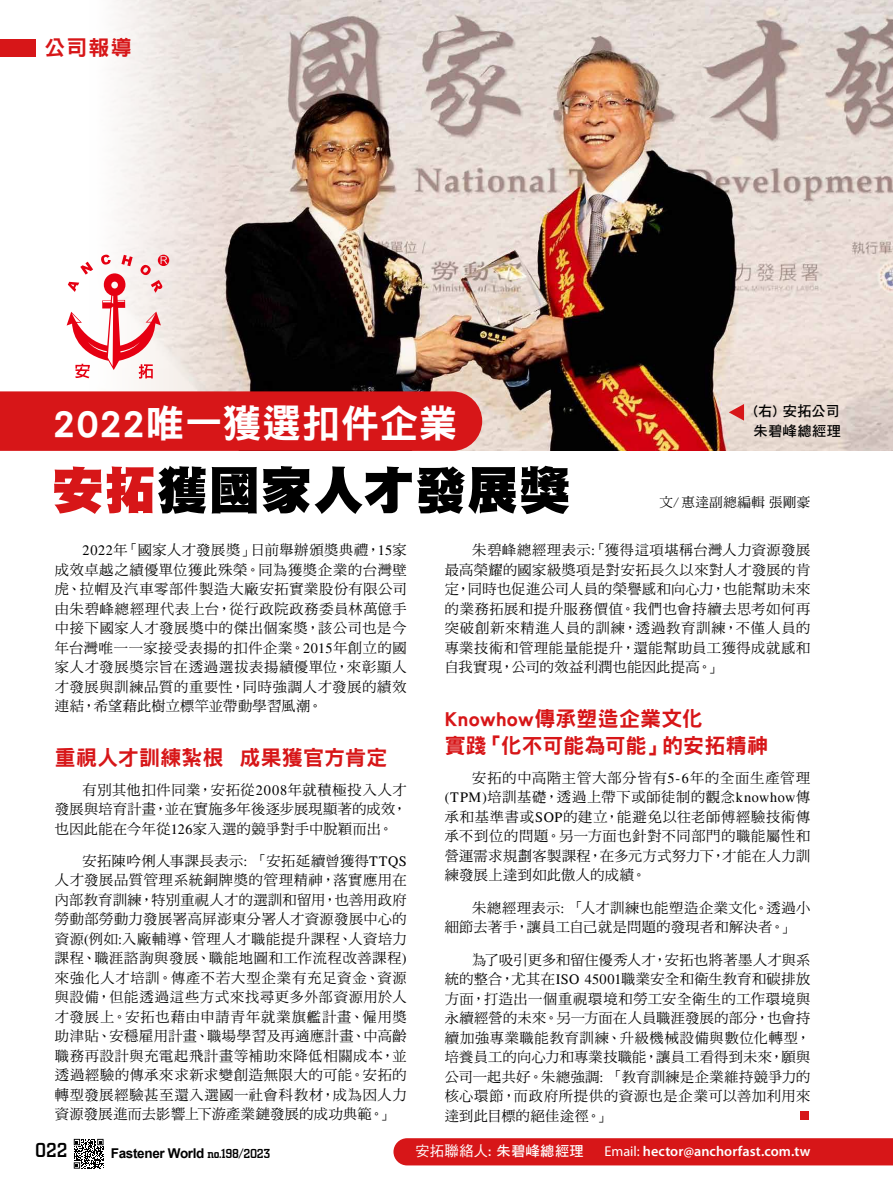
<style>
.page{position:relative;width:893px;height:1191px;background:#fff}
.page>*{position:absolute;margin:0;border:0;box-sizing:border-box;transform-origin:0 0}
.t1{font:51px "DF Hei Std W12";letter-spacing:.02em;color:#000}
.t2{font:39px "DF Hei Std W9";letter-spacing:-.005em;color:#fff}
.t3{font:21px/27.3px "DF Hei Std W9";letter-spacing:.01em;color:#d71618}
.t4{font:500 21px "City D";color:#000}
.t5{font:14.25px/19.5px "DF Ming Std W5";letter-spacing:.03em;color:#000;text-align:justify}
.t6{font:600 14.25px "Myriad Pro";letter-spacing:.005em;color:#fff}
.t7{font:14.25px/19.5px "DF Hei Std W7";letter-spacing:.025em;color:#000}
.t8{font:14.25px "DF Hei Std W5";letter-spacing:.02em;color:#fff}
.t9{font:700 13.5px "Arial";letter-spacing:-.025em;color:#000}
.t10{font:13.5px "DF Ming Std W5";letter-spacing:.035em;color:#000}
.s1{color:#d71618}
.s2{font-family:"Times"}
.s3{font-family:"DF Hei Std W7"}
.s4{font-weight:400}
.s5{font-family:"Times New Roman";font-style:italic}
.s6{font-family:"City D";font-weight:500}
</style>
<div class="page">
<img style="left:113px;top:0;width:780px;height:451px">
<div style="left:0;top:40px;width:36px;height:17px;background:#d71618"></div>
<svg style="left:74px;top:1138px;width:30px;height:30px"></svg>
<div style="left:393px;top:1138px;width:500px;height:27px;background:#d71618"></div>
<svg style="left:67px;top:254px;width:102px;height:125px"></svg>
<div style="left:0;top:391px;width:482px;height:60px;background:#d71618"></div>
<div style="left:800px;top:1111px;width:8px;height:8px;background:#d71618"></div>
<svg style="left:729px;top:404px;width:15px;height:17px"></svg>
<h3 class="t3" style="left:45px;top:33px;width:89px">公司報導</h3>
<p class="t7" style="left:753px;top:401px;width:89px">(右) 安拓公司朱碧峰總經理</p>
<h2 class="t2" style="left:52px;top:402px;width:407px">2022唯一獲選扣件企業</h2>
<h1 class="t1" style="left:52px;top:462px;width:519px"><span class="s1">安拓</span>獲國家人才發展獎</h1>
<p class="t5" style="left:445px;top:540px;width:367px;text-indent:28px">朱碧峰總經理表示<span class="s2">:</span>「獲得這項堪稱台灣人力資源發展最高榮耀的國家級獎項是對安拓長久以來對人才發展的肯定，同時也促進公司人員的榮譽感和向心力，也能幫助未來的業務拓展和提升服務價值。我們也會持續去思考如何再突破創新來精進人員的訓練，透過教育訓練，不僅人員的專業技術和管理能量能提升，還能幫助員工獲得成就感和自我實現，公司的效益利潤也能因此提高。」</p>
<h3 class="t3" style="left:445px;top:704px;width:325px">Knowhow傳承塑造企業文化<br>實踐「化不可能為可能」的安拓精神</h3>
<p class="t5" style="left:445px;top:768px;width:367px;text-indent:28px">安拓的中高階主管大部分皆有<span class="s2">5-6</span>年的全面生產管理<span class="s2">(TPM)</span>培訓基礎，透過上帶下或師徒制的觀念<span class="s2">knowhow</span>傳承和基準書或<span class="s2">SOP</span>的建立，能避免以往老師傅經驗技術傳承不到位的問題。另一方面也針對不同部門的職能屬性和營運需求規劃客製課程，在多元方式努力下，才能在人力訓練發展上達到如此傲人的成績。</p>
<p class="t5" style="left:445px;top:897px;width:367px;text-indent:28px">朱總經理表示<span class="s2">:</span> 「人才訓練也能塑造企業文化。透過小細節去著手，讓員工自己就是問題的發現者和解決者。」</p>
<p class="t5" style="left:445px;top:949px;width:367px;text-indent:28px">為了吸引更多和留住優秀人才，安拓也將著墨人才與系統的整合，尤其在<span class="s2">ISO 45001</span>職業安全和衛生教育和碳排放方面，打造出一個重視環境和勞工安全衛生的工作環境與永續經營的未來。另一方面在人員職涯發展的部分，也會持續加強專業職能教育訓練、升級機械設備與數位化轉型，培養員工的向心力和專業技職能，讓員工看得到未來，願與公司一起共好。朱總強調<span class="s2">:</span> 「教育訓練是企業維持競爭力的核心環節，而政府所提供的資源也是企業可以善加利用來達到此目標的絕佳途徑。」</p>
<p class="t8" style="left:416px;top:1143px;width:170px">安拓聯絡人: <span class="s3">朱碧峰總經理</span></p>
<p class="t6" style="left:605px;top:1142px;width:207px"><span class="s4">Email:</span> hector@anchorfast.com.tw</p>
<p class="t10" style="left:659px;top:495px;width:153px">文<span class="s5">/</span> 惠達副總編輯張剛豪</p>
<p class="t5" style="left:55px;top:540px;width:353px;text-indent:28px"><span class="s2">2022</span>年「國家人才發展獎」日前舉辦頒獎典禮，<span class="s2">15</span>家成效卓越之績優單位獲此殊榮。同為獲獎企業的台灣壁虎、拉帽及汽車零部件製造大廠安拓實業股份有限公司由朱碧峰總經理代表上台，從行政院政務委員林萬億手中接下國家人才發展獎中的傑出個案獎，該公司也是今年台灣唯一一家接受表揚的扣件企業。<span class="s2">2015</span>年創立的國家人才發展獎宗旨在透過選拔表揚績優單位，來彰顯人才發展與訓練品質的重要性，同時強調人才發展的績效連結，希望藉此樹立標竿並帶動學習風潮。</p>
<h3 class="t3" style="left:55px;top:743px;width:334px">重視人才訓練紮根 成果獲官方肯定</h3>
<p class="t5" style="left:55px;top:779px;width:353px;text-indent:28px">有別其他扣件同業，安拓從<span class="s2">2008</span>年就積極投入人才發展與培育計畫，並在實施多年後逐步展現顯著的成效，也因此能在今年從<span class="s2">126</span>家入選的競爭對手中脫穎而出。</p>
<p class="t5" style="left:55px;top:851px;width:353px;text-indent:28px">安拓陳吟俐人事課長表示<span class="s2">:</span> 「安拓延續曾獲得<span class="s2">TTQS</span>人才發展品質管理系統銅牌獎的管理精神，落實應用在內部教育訓練，特別重視人才的選訓和留用，也善用政府勞動部勞動力發展署高屏澎東分署人才資源發展中心的資源<span class="s2">(</span>例如<span class="s2">:</span>入廠輔導、管理人才職能提升課程、人資培力課程、職涯諮詢與發展、職能地圖和工作流程改善課程<span class="s2">)</span>來強化人才培訓。傳產不若大型企業有充足資金、資源與設備，但能透過這些方式來找尋更多外部資源用於人才發展上。安拓也藉由申請青年就業旗艦計畫、僱用獎助津貼、安穩雇用計畫、職場學習及再適應計畫、中高齡職務再設計與充電起飛計畫等補助來降低相關成本，並透過經驗的傳承來求新求變創造無限大的可能。安拓的轉型發展經驗甚至還入選國一社會科教材，成為因人力資源發展進而去影響上下游產業鏈發展的成功典範。」</p>
<h3 class="t4" style="left:35px;top:1138px;width:34px">022</h3>
<p class="t9" style="left:111px;top:1144px;width:161px">Fastener World <span class="s6">no.198/2023</span></p>
</div>
